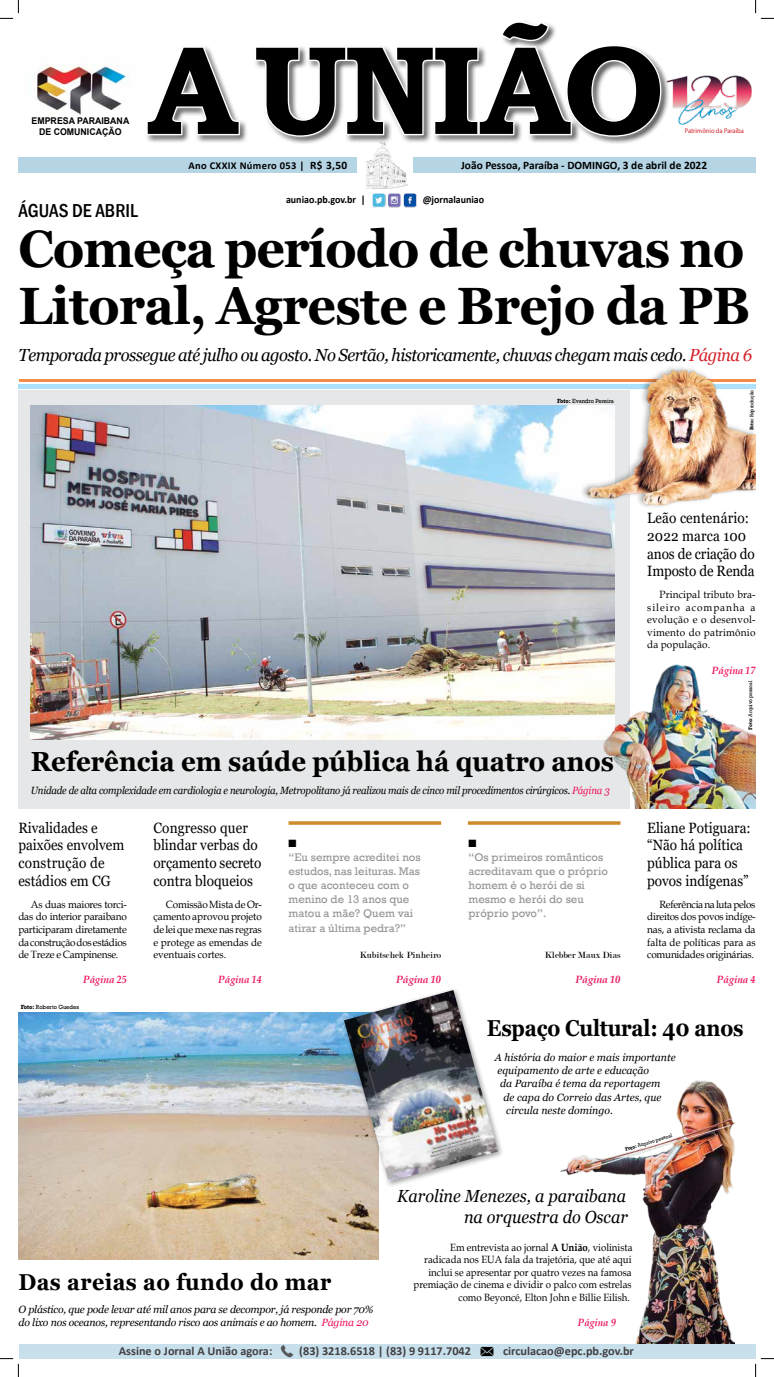
<style>
.page{position:relative;width:774px;height:1377px;background:#fff}
.page>*{position:absolute;margin:0;border:0;box-sizing:border-box;transform-origin:0 0}
.t1{font:700 126.35px "Bookman Old Style";letter-spacing:-.04em;color:#000}
.t2{font:700 52.5px/56.9px "Georgia";letter-spacing:-.02em;color:#000;scale:.95 1}
.t3{font:700 27.56px "Georgia";color:#000;scale:.93 1}
.t4{font:700 22.93px "Georgia";letter-spacing:.02em;color:#000;scale:.93 1}
.t5{font:700 22.93px "Georgia";letter-spacing:-.01em;color:#000;scale:.89 1}
.t6{font:500 condensed 19.25px "Franklin Gothic";color:#000}
.t7{font:italic 17.5px "Georgia";letter-spacing:-.03em;color:#000;scale:.95 1}
.t8{font:italic 17.5px/21px "Georgia";color:#000;text-align:right;scale:.93 1}
.t9{font:14.88px/17.8px "Georgia";color:#000;scale:.91 1}
.t10{font:700 12.25px "Calibri";color:#414042}
.t11{font:11.38px/14px "Rockwell";color:#939598}
.t12{font:700 11.38px "Calibri";color:#000}
.t13{font:10.5px/12.6px "Book Antiqua";color:#000;text-align:justify;scale:.95 1}
.t14{font:10.5px/12.6px "Book Antiqua";color:#000;text-align:right;scale:.92 1}
.t15{font:italic 10.5px "Georgia";color:#000}
.t16{font:italic 10.5px/13.1px "Georgia";letter-spacing:-.02em;color:#000}
.t17{font:italic 10.5px "Georgia";letter-spacing:-.02em;color:#000;scale:.92 1}
.t18{font:italic 700 10.5px "Book Antiqua";color:#ed145b;scale:.95 1}
.t19{font:700 10.5px "Calibri";color:#000;scale:.95 1}
.t20{font:700 10.5px "Calibri";letter-spacing:.03em;color:#000}
.t21{font:italic 700 10.5px "Book Antiqua";color:#ed145b}
.t22{font:italic 700 10.5px "Book Antiqua";color:#ed145b;scale:.92 1}
.t23{font:10.5px "Dixieland Normal";color:#000}
.t24{font:9.62px "Modern";color:#000}
.t25{font:700 9.28px/11.1px "Arial";color:#000;text-align:center;scale:.95 1}
.t26{font:6.83px "Myriad Pro";color:#d2232a;scale:.95 1}
.t27{font:6.12px "Rockwell";letter-spacing:-.01em;color:#000;scale:.95 1}
.t28{font:5.25px "Rockwell";letter-spacing:-.01em;color:#000;scale:.95 1}
.s1{font-size:11.38px}
.s2{color:#d2232a}
.s3{font-weight:700}
.s4{color:#ed145b}
</style>
<div class="page">
<div style="left:18px;top:390px;width:611px;height:418px;background:#e6e7e8"></div>
<img style="left:31px;top:405px;width:583px;height:334px">
<div style="left:18px;top:383px;width:737px;height:5px;background:#abe1fa"></div>
<hr style="left:19px;top:379px;width:736px;height:2px;background:#f68d47">
<div style="left:141px;top:18px;width:525px;height:124px;background:#fff;opacity:.75"></div>
<svg style="left:145px;top:44px;width:96px;height:92px"></svg>
<svg style="left:253px;top:20px;width:409px;height:118px"></svg>
<div style="left:18px;top:157px;width:737px;height:16px;background:#b5d5e5"></div>
<div style="left:357px;top:156px;width:55px;height:19px;background:#fff"></div>
<img style="left:366px;top:142px;width:41px;height:46px">
<img style="left:666px;top:75px;width:85px;height:50px">
<img style="left:372px;top:193px;width:45px;height:15px">
<img style="left:37px;top:55px;width:105px;height:61px">
<div style="left:19px;top:1343px;width:736px;height:15px;background:#c8e0ec"></div>
<svg style="left:280px;top:1344px;width:13px;height:13px"></svg>
<img style="left:474px;top:1343px;width:25px;height:14px">
<img style="left:18px;top:1012px;width:360px;height:247px">
<div style="left:341px;top:986px;width:163px;height:202px;background:#000;opacity:.4"></div>
<img style="left:344px;top:989px;width:154px;height:192px">
<div style="left:579px;top:363px;width:176px;height:146px;background:#000;opacity:.3"></div>
<img style="left:586px;top:368px;width:169px;height:138px">
<hr style="left:288px;top:821px;width:153px;height:3px;background:#ce8b2c">
<hr style="left:468px;top:821px;width:152px;height:3px;background:#ce8b2c">
<img style="left:603px;top:656px;width:152px;height:152px">
<img style="left:560px;top:1080px;width:174px;height:263px">
<svg style="left:0;top:0;width:19px;height:19px"></svg>
<svg style="left:0;top:1358px;width:19px;height:18px"></svg>
<svg style="left:755px;top:0;width:18px;height:19px"></svg>
<svg style="left:754px;top:1357px;width:19px;height:19px"></svg>
<p class="t25" style="left:32px;top:115px;width:104px">EMPRESA PARAIBANA<br>DE COMUNICAÇÃO</p>
<h1 class="t1" style="left:148px;top:-1px;width:518px">A UNIÃO</h1>
<p class="t20" style="left:188px;top:158px;width:160px">Ano CXXIX Número 053 | <span class="s1">R$ 3,50</span></p>
<p class="t12" style="left:461px;top:157px;width:247px">João Pessoa, Paraíba - DOMINGO, 3 de abril de 2022</p>
<p class="t26" style="left:684px;top:127px;width:64px">Patrimônio da Paraíba</p>
<h3 class="t6" style="left:18px;top:198px;width:121px">ÁGUAS DE ABRIL</h3>
<p class="t19" style="left:286px;top:192px;width:85px">auniao.pb.gov.br |</p>
<p class="t19" style="left:422px;top:192px;width:66px">@jornalauniao</p>
<h2 class="t2" style="left:18px;top:221px;width:771px">Começa período de chuvas no<br>Litoral, Agreste e Brejo da PB</h2>
<h3 class="t7" style="left:19px;top:343px;width:773px">Temporada prossegue até julho ou agosto. No Sertão, historicamente, chuvas chegam mais cedo. <span class="s2">Página 6</span></h3>
<p class="t27" style="left:557px;top:397px;width:61px"><span class="s3">Foto:</span> Evandro Pereira</p>
<p class="t28" style="left:748px;top:430px;width:44px;rotate:-90deg"><span class="s3">Foto:</span> Reprodução</p>
<h3 class="t3" style="left:31px;top:744px;width:628px">Referência em saúde pública há quatro anos</h3>
<p class="t17" style="left:31px;top:783px;width:630px">Unidade de alta complexidade em cardiologia e neurologia, Metropolitano já realizou mais de cinco mil procedimentos cirúrgicos. <span class="s4">Página 3</span></p>
<h3 class="t9" style="left:18px;top:818px;width:118px">Rivalidades e paixões envolvem construção de estádios em CG</h3>
<p class="t13" style="left:18px;top:897px;width:116px;text-indent:12px">As duas maiores torci&shy;das do interior paraibano participaram diretamente da construção dos estádios de Treze e Campinense.</p>
<p class="t18" style="left:83px;top:972px;width:47px">Página 25</p>
<p class="t27" style="left:21px;top:1003px;width:63px"><span class="s3">Foto:</span> Roberto Guedes</p>
<h3 class="t9" style="left:153px;top:818px;width:120px">Congresso quer blindar verbas do orçamento secreto contra bloqueios</h3>
<p class="t13" style="left:153px;top:897px;width:116px;text-indent:12px">Comissão Mista de Or&shy;çamento aprovou projeto de lei que mexe nas regras e protege as emendas de eventuais cortes.</p>
<p class="t18" style="left:218px;top:972px;width:47px">Página 14</p>
<p class="t23" style="left:288px;top:838px;width:10px">n</p>
<p class="t11" style="left:288px;top:850px;width:133px">“Eu sempre acreditei nos estudos, nas leituras. Mas o que aconteceu com o menino de 13 anos que matou a mãe? Quem vai atirar a última pedra?”</p>
<p class="t24" style="left:360px;top:950px;width:83px">Kubitschek Pinheiro</p>
<p class="t21" style="left:396px;top:972px;width:47px">Página 10</p>
<p class="t23" style="left:468px;top:838px;width:10px">n</p>
<p class="t11" style="left:468px;top:850px;width:141px">“Os primeiros românticos acreditavam que o próprio homem é o herói de si mesmo e herói do seu próprio povo”.</p>
<p class="t24" style="left:544px;top:950px;width:77px">Klebber Maux Dias</p>
<p class="t21" style="left:575px;top:972px;width:47px">Página 10</p>
<h3 class="t9" style="left:647px;top:509px;width:120px">Leão centenário:<br>2022 marca 100 anos de criação do<br>Imposto de Renda</h3>
<p class="t13" style="left:647px;top:587px;width:116px;text-indent:12px">Principal tributo bra&shy;sileiro acompanha a evolução e o desenvol&shy;vimento do patrimônio da população.</p>
<p class="t18" style="left:711px;top:662px;width:47px">Página 17</p>
<p class="t28" style="left:747px;top:729px;width:53px;rotate:-90deg"><span class="s3">Foto:</span> Arquivo pessoal</p>
<h3 class="t9" style="left:647px;top:818px;width:115px">Eliane Potiguara: “Não há política pública para os povos indígenas”</h3>
<p class="t13" style="left:647px;top:897px;width:116px;text-indent:12px">Referência na luta pelos direitos dos povos indíge&shy;nas, a ativista reclama da falta de políticas para as comunidades originárias.</p>
<p class="t18" style="left:716px;top:972px;width:42px">Página 4</p>
<h3 class="t5" style="left:487px;top:1013px;width:290px">Espaço Cultural: 40 anos</h3>
<p class="t15" style="left:494px;top:1050px;width:182px">A história do maior e mais importante</p>
<p class="t15" style="left:497px;top:1063px;width:153px">equipamento de arte e educação</p>
<p class="t15" style="left:500px;top:1076px;width:161px">da Paraíba é tema da reportagem</p>
<p class="t15" style="left:503px;top:1090px;width:159px">de capa do Correio das Artes, que</p>
<p class="t15" style="left:506px;top:1103px;width:108px">circula neste domingo.</p>
<h3 class="t4" style="left:18px;top:1267px;width:338px">Das areias ao fundo do mar</h3>
<p class="t16" style="left:19px;top:1302px;width:356px">O plástico, que pode levar até mil anos para se decompor, já responde por 70% do lixo nos oceanos, representando risco aos animais e ao homem. <span class="s4">Página 20</span></p>
<p class="t28" style="left:624px;top:1146px;width:53px;rotate:-17deg"><span class="s3">Foto:</span> Arquivo pessoal</p>
<h3 class="t8" style="left:397px;top:1185px;width:249px">Karoline Menezes, a paraibana na orquestra do Oscar</h3>
<p class="t14" style="left:413px;top:1240px;width:239px">Em entrevista ao jornal <span class="s3">A União</span>, violinista radicada nos EUA fala da trajetória, que até aqui inclui se apresentar por quatro vezes na famosa premiação de cinema e dividir o palco com estrelas como Beyoncé, Elton John e Billie Eilish.</p>
<p class="t22" style="left:578px;top:1315px;width:43px">Página 9</p>
<p class="t10" style="left:119px;top:1341px;width:155px">Assine o Jornal A União agora:</p>
<p class="t10" style="left:299px;top:1341px;width:173px">(83) 3218.6518 | (83) 9 9117.7042</p>
<p class="t10" style="left:503px;top:1341px;width:132px">circulacao@epc.pb.gov.br</p>
</div>
